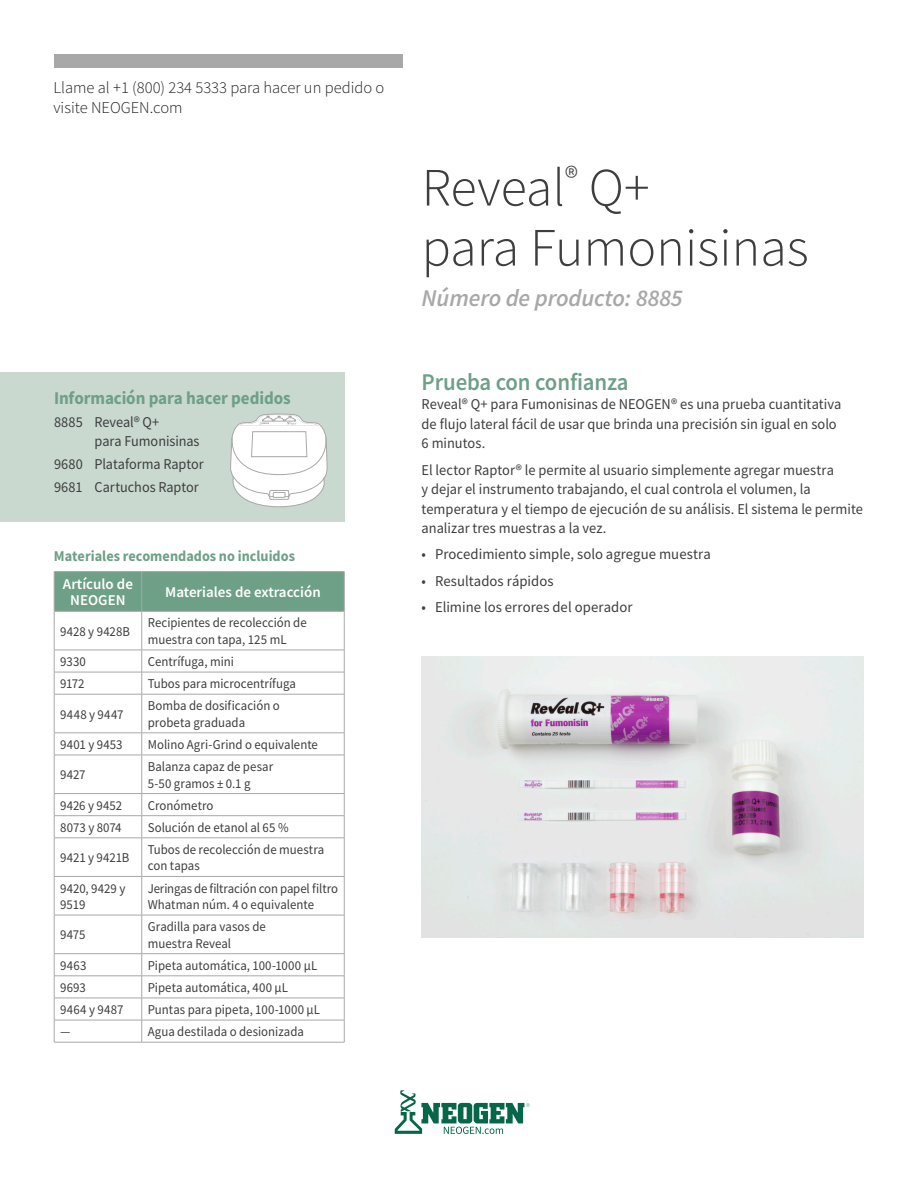
<style>
.page{position:relative;width:918px;height:1188px;background:#fff}
.page>*{position:absolute;margin:0;border:0;box-sizing:border-box;transform-origin:0 0}
.t1{font:300 54px/60px "Source Sans Pro";color:#3e3e3f}
.Subhead{font:italic 600 24px "Source Sans Pro";letter-spacing:-.005em;color:#a8a8a8}
.Subhead-2{font:600 24px "Source Sans Pro";letter-spacing:-.005em;color:#6ea087;scale:.95 1}
.Subhead_2{font:700 18px "Source Sans Pro";letter-spacing:-.005em;color:#6ea087;scale:.95 1}
.t2{font:300 16.5px/19.8px "Source Sans Pro";color:#231f20}
.Body_Copy_Source_San{font:15px/19.5px "Source Sans Pro";color:#3e3e3f;scale:.96 1}
.Body_Copy_Source_San-2{font:15px "Source Sans Pro";color:#3e3e3f}
.Body_Copy_Source_San-3{font:15px/19.5px "Source Sans Pro";color:#3e3e3f;scale:.95 1}
.Table_Titles{font:600 15px/16.5px "Source Sans Pro";color:#fff;text-align:center}
.Subhead_2-2{font:700 15px "Source Sans Pro";color:#6ea087;scale:.95 1}
.Table_Copy{font:13.5px/16.5px "Source Sans Pro";letter-spacing:.005em;color:#3e3e3f;scale:.95 1}
.Table_Copy-2{font:13.5px "Source Sans Pro";letter-spacing:.025em;color:#3e3e3f;scale:.95 1}
</style>
<div class="page">
<div style="left:0;top:372px;width:345px;height:150px;background:#c9d9d0"></div>
<div style="left:54px;top:54px;width:349px;height:14px;background:#a8a8a8"></div>
<svg style="left:395px;top:1090px;width:135px;height:44px"></svg>
<div style="left:55px;top:572px;width:289px;height:39px;background:#6ea087"></div>
<hr style="left:54px;top:571px;width:88px;height:1px;background:#a8a8a8">
<hr style="left:54px;top:572px;width:1px;height:39px;background:#a8a8a8">
<hr style="left:142px;top:571px;width:202px;height:1px;background:#a8a8a8">
<hr style="left:141px;top:572px;width:1px;height:39px;background:#a8a8a8">
<hr style="left:344px;top:572px;width:1px;height:39px;background:#a8a8a8">
<hr style="left:54px;top:611px;width:88px;height:1px;background:#a8a8a8">
<hr style="left:54px;top:612px;width:1px;height:38px;background:#a8a8a8">
<hr style="left:142px;top:611px;width:202px;height:1px;background:#a8a8a8">
<hr style="left:141px;top:612px;width:1px;height:38px;background:#a8a8a8">
<hr style="left:344px;top:612px;width:1px;height:38px;background:#a8a8a8">
<hr style="left:54px;top:650px;width:88px;height:1px;background:#a8a8a8">
<hr style="left:142px;top:650px;width:202px;height:1px;background:#a8a8a8">
<hr style="left:54px;top:672px;width:88px;height:1px;background:#a8a8a8">
<svg style="left:54px;top:650px;width:1px;height:44px"></svg>
<hr style="left:142px;top:672px;width:202px;height:1px;background:#a8a8a8">
<svg style="left:141px;top:650px;width:1px;height:44px"></svg>
<svg style="left:344px;top:650px;width:1px;height:44px"></svg>
<hr style="left:54px;top:694px;width:88px;height:1px;background:#a8a8a8">
<hr style="left:54px;top:694px;width:1px;height:39px;background:#a8a8a8">
<hr style="left:142px;top:694px;width:202px;height:1px;background:#a8a8a8">
<hr style="left:141px;top:694px;width:1px;height:39px;background:#a8a8a8">
<hr style="left:344px;top:694px;width:1px;height:39px;background:#a8a8a8">
<hr style="left:54px;top:733px;width:88px;height:1px;background:#a8a8a8">
<svg style="left:54px;top:733px;width:1px;height:22px"></svg>
<hr style="left:142px;top:733px;width:202px;height:1px;background:#a8a8a8">
<svg style="left:141px;top:733px;width:1px;height:22px"></svg>
<svg style="left:344px;top:733px;width:1px;height:22px"></svg>
<hr style="left:54px;top:755px;width:88px;height:1px;background:#a8a8a8">
<hr style="left:54px;top:755px;width:1px;height:38px;background:#a8a8a8">
<hr style="left:142px;top:755px;width:202px;height:1px;background:#a8a8a8">
<hr style="left:141px;top:755px;width:1px;height:38px;background:#a8a8a8">
<hr style="left:344px;top:755px;width:1px;height:38px;background:#a8a8a8">
<hr style="left:54px;top:793px;width:88px;height:1px;background:#a8a8a8">
<hr style="left:142px;top:793px;width:202px;height:1px;background:#a8a8a8">
<hr style="left:54px;top:815px;width:88px;height:1px;background:#a8a8a8">
<svg style="left:54px;top:794px;width:1px;height:44px"></svg>
<hr style="left:142px;top:815px;width:202px;height:1px;background:#a8a8a8">
<svg style="left:141px;top:794px;width:1px;height:44px"></svg>
<svg style="left:344px;top:794px;width:1px;height:44px"></svg>
<hr style="left:54px;top:838px;width:88px;height:1px;background:#a8a8a8">
<hr style="left:54px;top:838px;width:1px;height:38px;background:#a8a8a8">
<hr style="left:142px;top:838px;width:202px;height:1px;background:#a8a8a8">
<hr style="left:141px;top:838px;width:1px;height:38px;background:#a8a8a8">
<hr style="left:344px;top:838px;width:1px;height:38px;background:#a8a8a8">
<hr style="left:54px;top:876px;width:88px;height:1px;background:#a8a8a8">
<hr style="left:54px;top:877px;width:1px;height:38px;background:#a8a8a8">
<hr style="left:142px;top:876px;width:202px;height:1px;background:#a8a8a8">
<hr style="left:141px;top:877px;width:1px;height:38px;background:#a8a8a8">
<hr style="left:344px;top:877px;width:1px;height:38px;background:#a8a8a8">
<hr style="left:54px;top:915px;width:88px;height:1px;background:#a8a8a8">
<hr style="left:54px;top:915px;width:1px;height:39px;background:#a8a8a8">
<hr style="left:142px;top:915px;width:202px;height:1px;background:#a8a8a8">
<hr style="left:141px;top:915px;width:1px;height:39px;background:#a8a8a8">
<hr style="left:344px;top:915px;width:1px;height:39px;background:#a8a8a8">
<hr style="left:54px;top:953px;width:88px;height:1px;background:#a8a8a8">
<hr style="left:142px;top:953px;width:202px;height:1px;background:#a8a8a8">
<hr style="left:54px;top:976px;width:88px;height:1px;background:#a8a8a8">
<hr style="left:142px;top:976px;width:202px;height:1px;background:#a8a8a8">
<hr style="left:54px;top:998px;width:88px;height:1px;background:#a8a8a8">
<hr style="left:142px;top:998px;width:202px;height:1px;background:#a8a8a8">
<hr style="left:54px;top:1020px;width:88px;height:1px;background:#a8a8a8">
<svg style="left:54px;top:954px;width:1px;height:88px"></svg>
<hr style="left:142px;top:1020px;width:202px;height:1px;background:#a8a8a8">
<svg style="left:141px;top:954px;width:1px;height:88px"></svg>
<svg style="left:344px;top:954px;width:1px;height:88px"></svg>
<hr style="left:54px;top:1042px;width:88px;height:1px;background:#a8a8a8">
<hr style="left:142px;top:1042px;width:202px;height:1px;background:#a8a8a8">
<img style="left:422px;top:657px;width:442px;height:280px">
<svg style="left:230px;top:414px;width:97px;height:93px"></svg>
<p class="t2" style="left:53px;top:78px;width:332px">Llame al +1 (800) 234 5333 para hacer un pedido o visite NEOGEN.com</p>
<p class="Subhead_2" style="left:54px;top:386px;width:251px">Información para hacer pedidos</p>
<p class="Body_Copy_Source_San-3" style="left:94px;top:412px;width:112px;text-indent:-40px">8885 Reveal® Q+<br>para Fumonisinas</p>
<p class="Body_Copy_Source_San-3" style="left:54px;top:455px;width:159px">9680 Plataforma Raptor</p>
<p class="Body_Copy_Source_San-3" style="left:54px;top:478px;width:154px">9681 Cartuchos Raptor</p>
<p class="Subhead_2-2" style="left:54px;top:546px;width:255px">Materiales recomendados no incluidos</p>
<p class="Table_Titles" style="left:63px;top:575px;width:71px">Artículo de<br>NEOGEN</p>
<p class="Table_Titles" style="left:165px;top:584px;width:157px">Materiales de extracción</p>
<p class="Table_Copy" style="left:60px;top:623px;width:75px">9428 y 9428B</p>
<p class="Table_Copy" style="left:148px;top:615px;width:169px">Recipientes de recolección de muestra con tapa, 125 mL</p>
<p class="Table_Copy" style="left:60px;top:653px;width:29px">9330</p>
<p class="Table_Copy" style="left:148px;top:653px;width:92px">Centrífuga, mini</p>
<p class="Table_Copy" style="left:60px;top:675px;width:27px">9172</p>
<p class="Table_Copy" style="left:148px;top:675px;width:158px">Tubos para microcentrífuga</p>
<p class="Table_Copy-2" style="left:60px;top:705px;width:68px">9448 y 9447</p>
<p class="Table_Copy" style="left:148px;top:698px;width:140px">Bomba de dosificación o probeta graduada</p>
<p class="Table_Copy" style="left:60px;top:736px;width:67px">9401 y 9453</p>
<p class="Table_Copy" style="left:148px;top:736px;width:181px">Molino Agri-Grind o equivalente</p>
<p class="Table_Copy" style="left:60px;top:767px;width:28px">9427</p>
<p class="Table_Copy" style="left:148px;top:758px;width:133px">Balanza capaz de pesar<br>5-50 gramos ± 0.1 g</p>
<p class="Table_Copy" style="left:60px;top:797px;width:67px">9426 y 9452</p>
<p class="Table_Copy" style="left:148px;top:797px;width:71px">Cronómetro</p>
<p class="Table_Copy" style="left:60px;top:819px;width:66px">8073 y 8074</p>
<p class="Table_Copy" style="left:148px;top:819px;width:150px">Solución de etanol al 65 %</p>
<p class="Table_Copy" style="left:60px;top:849px;width:74px">9421 y 9421B</p>
<p class="Table_Copy" style="left:148px;top:841px;width:187px">Tubos de recolección de muestra con tapas</p>
<p class="Table_Copy" style="left:60px;top:880px;width:70px">9420, 9429 y<br>9519</p>
<p class="Table_Copy" style="left:148px;top:880px;width:202px">Jeringas de filtración con papel filtro<br>Whatman núm. 4 o equivalente</p>
<p class="Table_Copy" style="left:60px;top:927px;width:28px">9475</p>
<p class="Table_Copy" style="left:148px;top:918px;width:126px">Gradilla para vasos de muestra Reveal</p>
<p class="Table_Copy" style="left:60px;top:957px;width:29px">9463</p>
<p class="Table_Copy" style="left:148px;top:957px;width:180px">Pipeta automática, 100-1000 µL</p>
<p class="Table_Copy" style="left:60px;top:979px;width:29px">9693</p>
<p class="Table_Copy" style="left:148px;top:979px;width:149px">Pipeta automática, 400 µL</p>
<p class="Table_Copy-2" style="left:60px;top:1001px;width:68px">9464 y 9487</p>
<p class="Table_Copy" style="left:148px;top:1001px;width:183px">Puntas para pipeta, 100-1000 µL</p>
<p class="Table_Copy" style="left:60px;top:1023px;width:12px">—</p>
<p class="Table_Copy" style="left:148px;top:1023px;width:166px">Agua destilada o desionizada</p>
<p class="t1" style="left:422px;top:158px;width:389px">Reveal<sup>®</sup> Q+<br>para Fumonisinas</p>
<p class="Subhead" style="left:422px;top:282px;width:263px">Número de producto: 8885</p>
<p class="Subhead-2" style="left:422px;top:366px;width:219px">Prueba con confianza</p>
<p class="Body_Copy_Source_San" style="left:422px;top:395px;width:439px">Reveal® Q+ para Fumonisinas de NEOGEN® es una prueba cuantitativa de flujo lateral fácil de usar que brinda una precisión sin igual en solo<br>6 minutos.</p>
<p class="Body_Copy_Source_San" style="left:422px;top:460px;width:461px">El lector Raptor® le permite al usuario simplemente agregar muestra<br>y dejar el instrumento trabajando, el cual controla el volumen, la temperatura y el tiempo de ejecución de su análisis. El sistema le permite analizar tres muestras a la vez.</p>
<p class="Body_Copy_Source_San-2" style="left:422px;top:545px;width:291px">• Procedimiento simple, solo agregue muestra</p>
<p class="Body_Copy_Source_San-2" style="left:422px;top:571px;width:134px">• Resultados rápidos</p>
<p class="Body_Copy_Source_San-2" style="left:422px;top:597px;width:212px">• Elimine los errores del operador</p>
</div>
